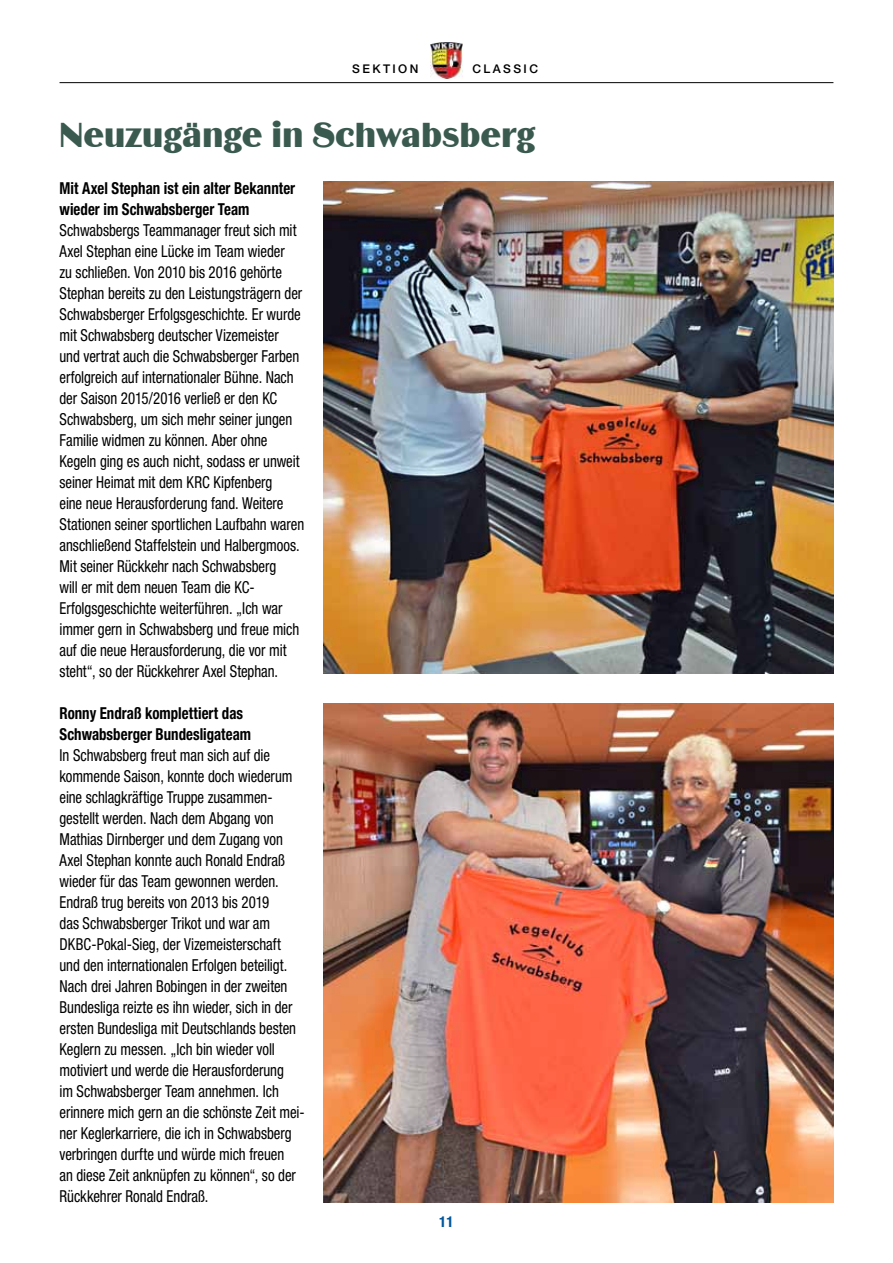
<style>
.page{position:relative;width:893px;height:1263px;background:#fff}
.page>*{position:absolute;margin:0;border:0;box-sizing:border-box;transform-origin:0 0}
.t1{font:36px "Binner D";color:#3a5a4f}
.t2{font:condensed 16.5px/21px "Helvetica Neue LT Pro";letter-spacing:-.005em;color:#000;scale:.9 1}
.t3{font:700 condensed 16.5px/21px "Helvetica Neue LT Pro";color:#000;scale:.9 1}
.t4{font:700 condensed 15px "Helvetica Neue LT Pro";color:#00569a}
.t5{font:500 12px "Helvetica Neue LT Pro";letter-spacing:.2em;color:#000}
</style>
<div class="page">
<hr style="left:60px;top:82px;width:773px;height:1px;background:#000">
<img style="left:431px;top:43px;width:31px;height:36px">
<img style="left:323px;top:182px;width:510px;height:492px">
<img style="left:323px;top:704px;width:510px;height:498px">
<p class="t5" style="left:352px;top:62px;width:68px">SEKTION</p>
<p class="t5" style="left:472px;top:62px;width:67px">CLASSIC</p>
<h1 class="t1" style="left:60px;top:115px;width:478px">Neuzugänge in Schwabsberg</h1>
<p class="t3" style="left:60px;top:178px;width:263px">Mit Axel Stephan ist ein alter Bekannter wieder im Schwabsberger Team</p>
<p class="t2" style="left:60px;top:220px;width:273px">Schwabsbergs Teammanager freut sich mit Axel Stephan eine Lücke im Team wieder<br>zu schließen. Von 2010 bis 2016 gehörte Stephan bereits zu den Leistungsträgern der Schwabsberger Erfolgsgeschichte. Er wurde mit Schwabsberg deutscher Vizemeister<br>und vertrat auch die Schwabsberger Farben erfolgreich auf internationaler Bühne. Nach der Saison 2015/2016 verließ er den KC Schwabsberg, um sich mehr seiner jungen Familie widmen zu können. Aber ohne Kegeln ging es auch nicht, sodass er unweit seiner Heimat mit dem KRC Kipfenberg<br>eine neue Herausforderung fand. Weitere Stationen seiner sportlichen Laufbahn waren anschließend Staffelstein und Halbergmoos.<br>Mit seiner Rückkehr nach Schwabsberg<br>will er mit dem neuen Team die KC-Erfolgsgeschichte weiterführen. „Ich war immer gern in Schwabsberg und freue mich auf die neue Herausforderung, die vor mit steht“, so der Rückkehrer Axel Stephan.</p>
<p class="t3" style="left:60px;top:702px;width:214px">Ronny Endraß komplettiert das<br>Schwabsberger Bundesligateam</p>
<p class="t2" style="left:60px;top:745px;width:274px">In Schwabsberg freut man sich auf die kommende Saison, konnte doch wiederum eine schlagkräftige Truppe zusammen&shy;gestellt werden. Nach dem Abgang von Mathias Dirnberger und dem Zugang von Axel Stephan konnte auch Ronald Endraß wieder für das Team gewonnen werden.<br>Endraß trug bereits von 2013 bis 2019<br>das Schwabsberger Trikot und war am DKBC-Pokal-Sieg, der Vizemeisterschaft und den internationalen Erfolgen beteiligt.<br>Nach drei Jahren Bobingen in der zweiten Bundesliga reizte es ihn wieder, sich in der ersten Bundesliga mit Deutschlands besten Keglern zu messen. „Ich bin wieder voll motiviert und werde die Herausforderung<br>im Schwabsberger Team annehmen. Ich erinnere mich gern an die schönste Zeit mei&shy;ner Keglerkarriere, die ich in Schwabsberg verbringen durfte und würde mich freuen<br>an diese Zeit anknüpfen zu können“, so der Rückkehrer Ronald Endraß.</p>
<p class="t4" style="left:439px;top:1212px;width:16px">11</p>
</div>
